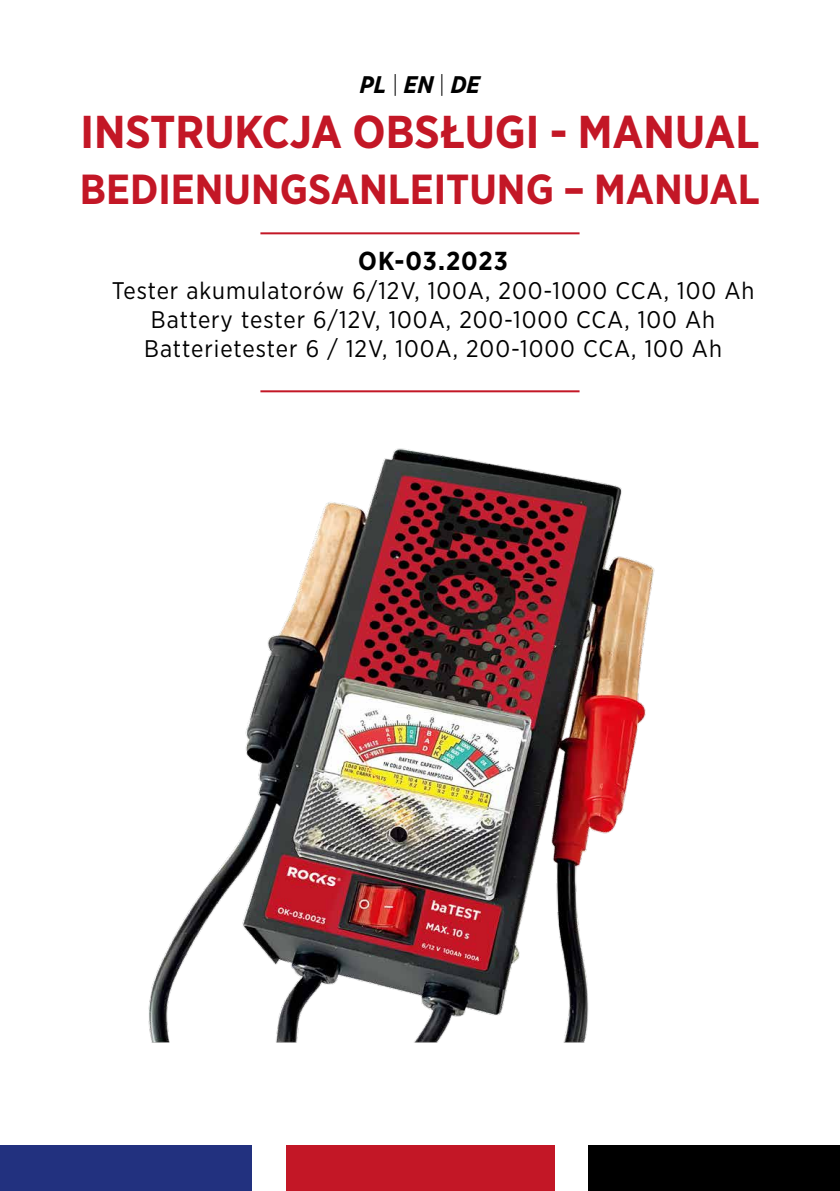
<style>
.page{position:relative;width:840px;height:1191px;background:#fff}
.page>*{position:absolute;margin:0;border:0;box-sizing:border-box;transform-origin:0 0}
.t1{font:700 46px "Gotham Narrow";color:#c31726}
.t2{font:700 42px "Gotham Narrow";color:#c31726}
.t3{font:700 26px "Gotham Narrow";letter-spacing:.04em;color:#000}
.t4{font:24px/28.8px "Gotham Narrow";letter-spacing:.04em;color:#000;text-align:center}
.t5{font:italic 700 24px "Gotham Narrow";color:#000}
.s1{font-weight:300;font-style:normal}
</style>
<div class="page">
<hr style="left:260px;top:232px;width:319px;height:2px;background:#c31726">
<div style="left:588px;top:1145px;width:251px;height:46px;background:#000"></div>
<div style="left:0;top:1145px;width:251px;height:46px;background:#22317f"></div>
<img style="left:148px;top:390px;width:507px;height:801px">
<p class="t5" style="left:359px;top:69px;width:122px">PL <span class="s1">|</span> EN <span class="s1">|</span> DE</p>
<h1 class="t1" style="left:80px;top:103px;width:680px">INSTRUKCJA OBSŁUGI - MANUAL</h1>
<h2 class="t2" style="left:80px;top:162px;width:681px">BEDIENUNGSANLEITUNG – MANUAL</h2>
<p class="t3" style="left:358px;top:244px;width:151px">OK-03.2023</p>
<p class="t4" style="left:112px;top:276px;width:644px">Tester akumulatorów 6/12V, 100A, 200-1000 CCA, 100 Ah<br>Battery tester 6/12V, 100A, 200-1000 CCA, 100 Ah<br>Batterietester 6 / 12V, 100A, 200-1000 CCA, 100 Ah</p>
</div>
